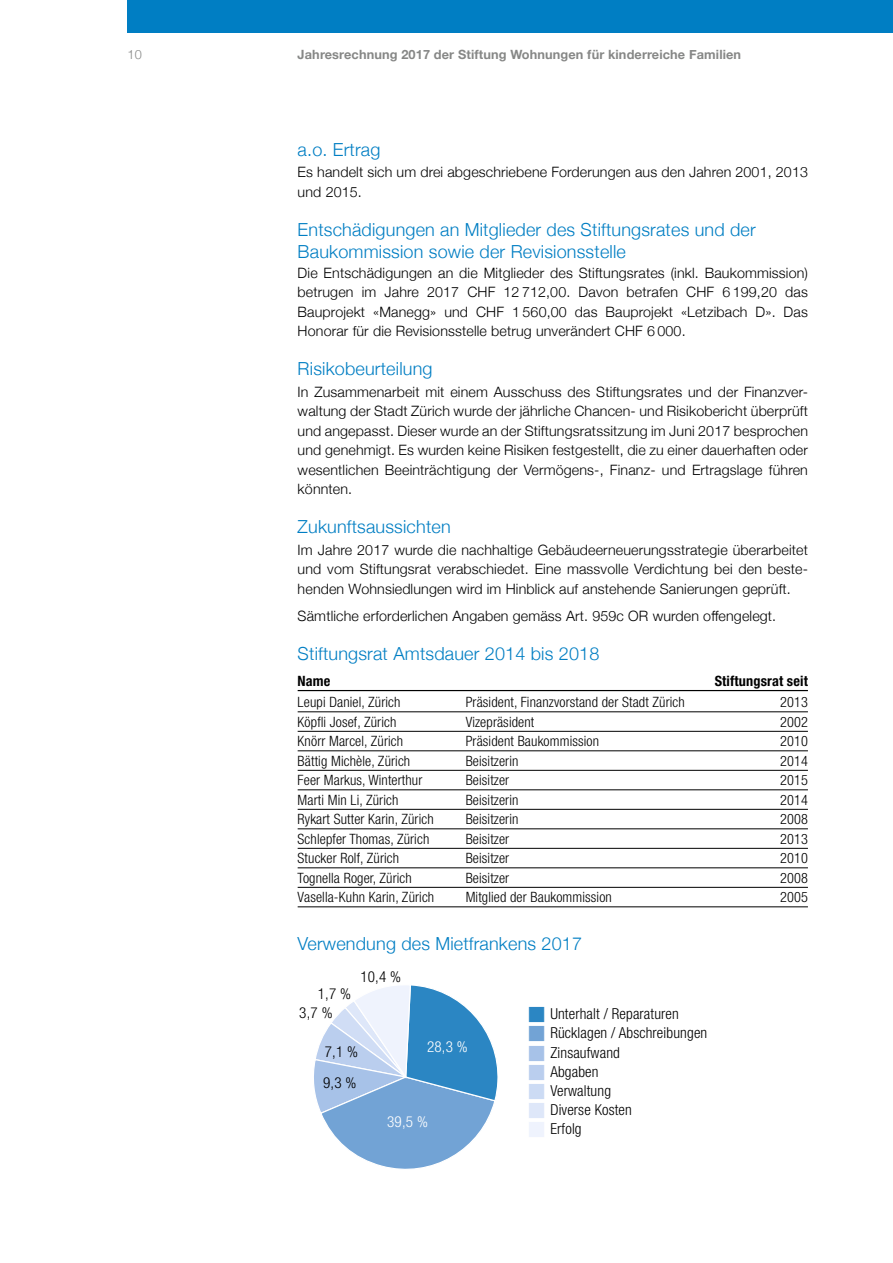
<style>
.page{position:relative;width:893px;height:1263px;background:#fff}
.page>*{position:absolute;margin:0;border:0;box-sizing:border-box;transform-origin:0 0}
.t1{font:300 18px/22.5px "Helvetica Neue";letter-spacing:.01em;color:#007ec3}
.t2{font:300 condensed 15.15px/19.2px "Helvetica Neue LT Std";letter-spacing:.01em;color:#000}
.t3{font:300 condensed 15.15px "Helvetica Neue LT Std";color:#fff}
.t4{font:300 14.25px/19.5px "Helvetica Neue";letter-spacing:.01em;color:#000;text-align:justify}
.t5{font:300 condensed 14.25px "Helvetica Neue LT Std";letter-spacing:.01em;color:#000}
.t6{font:700 condensed 14.25px "Helvetica Neue LT Std";letter-spacing:.01em;color:#000}
.t7{font:700 12.75px "Helvetica Neue";letter-spacing:.01em;color:#868786}
.t8{font:300 12.75px "Helvetica Neue";color:#868786}
</style>
<div class="page">
<div style="left:128px;top:0;width:765px;height:33px;background:#007ec3"></div>
<hr style="left:298px;top:690px;width:510px;height:1px;background:#000">
<hr style="left:298px;top:711px;width:510px;height:1px;background:#000">
<hr style="left:298px;top:731px;width:510px;height:1px;background:#000">
<hr style="left:298px;top:750px;width:510px;height:1px;background:#000">
<hr style="left:298px;top:770px;width:510px;height:1px;background:#000">
<hr style="left:298px;top:789px;width:510px;height:1px;background:#000">
<hr style="left:298px;top:809px;width:510px;height:1px;background:#000">
<hr style="left:298px;top:828px;width:510px;height:1px;background:#000">
<hr style="left:298px;top:848px;width:510px;height:1px;background:#000">
<hr style="left:298px;top:867px;width:510px;height:1px;background:#000">
<hr style="left:298px;top:887px;width:510px;height:1px;background:#000">
<hr style="left:298px;top:906px;width:510px;height:1px;background:#000">
<svg style="left:314px;top:985px;width:184px;height:184px"></svg>
<p class="t8" style="left:128px;top:44px;width:16px">10</p>
<p class="t7" style="left:298px;top:44px;width:445px">Jahresrechnung 2017 der Stiftung Wohnungen für kinderreiche Familien</p>
<p class="t1" style="left:298px;top:137px;width:84px">a.o. Ertrag</p>
<p class="t4" style="left:298px;top:161px;width:512px">Es handelt sich um drei abgeschriebene Forderungen aus den Jahren 2001, 2013 und 2015.</p>
<p class="t1" style="left:298px;top:217px;width:460px">Entschädigungen an Mitglieder des Stiftungsrates und der<br>Baukommission sowie der Revisionsstelle</p>
<p class="t4" style="left:298px;top:262px;width:512px">Die Entschädigungen an die Mitglieder des Stiftungsrates (inkl. Baukommission) betrugen im Jahre 2017 CHF 12 712,00. Davon betrafen CHF 6 199,20 das Bauprojekt «Manegg» und CHF 1 560,00 das Bauprojekt «Letzibach D». Das Honorar für die Revisionsstelle betrug unverändert CHF 6 000.</p>
<p class="t1" style="left:298px;top:356px;width:136px">Risikobeurteilung</p>
<p class="t4" style="left:298px;top:381px;width:512px">In Zusammenarbeit mit einem Ausschuss des Stiftungsrates und der Finanzver&shy;waltung der Stadt Zürich wurde der jährliche Chancen- und Risikobericht überprüft und angepasst. Dieser wurde an der Stiftungsratssitzung im Juni 2017 besprochen und genehmigt. Es wurden keine Risiken festgestellt, die zu einer dauerhaften oder wesentlichen Beeinträchtigung der Vermögens-, Finanz- und Ertragslage führen könnten.</p>
<p class="t1" style="left:298px;top:514px;width:155px">Zukunftsaussichten</p>
<p class="t4" style="left:298px;top:539px;width:512px">Im Jahre 2017 wurde die nachhaltige Gebäudeerneuerungsstrategie überarbeitet und vom Stiftungsrat verabschiedet. Eine massvolle Verdichtung bei den beste&shy;henden Wohnsiedlungen wird im Hinblick auf anstehende Sanierungen geprüft.</p>
<p class="t4" style="left:298px;top:605px;width:480px">Sämtliche erforderlichen Angaben gemäss Art. 959c OR wurden offengelegt.</p>
<p class="t1" style="left:298px;top:641px;width:303px">Stiftungsrat Amtsdauer 2014 bis 2018</p>
<p class="t6" style="left:298px;top:672px;width:34px">Name</p>
<p class="t6" style="left:715px;top:672px;width:95px">Stiftungsrat seit</p>
<p class="t5" style="left:298px;top:694px;width:104px">Leupi Daniel, Zürich</p>
<p class="t5" style="left:466px;top:694px;width:221px">Präsident, Finanzvorstand der Stadt Zürich</p>
<p class="t5" style="left:780px;top:694px;width:29px">2013</p>
<p class="t5" style="left:298px;top:714px;width:100px">Köpfli Josef, Zürich</p>
<p class="t5" style="left:466px;top:714px;width:70px">Vizepräsident</p>
<p class="t5" style="left:780px;top:714px;width:29px">2002</p>
<p class="t5" style="left:298px;top:733px;width:107px">Knörr Marcel, Zürich</p>
<p class="t5" style="left:466px;top:733px;width:135px">Präsident Baukommission</p>
<p class="t5" style="left:780px;top:733px;width:29px">2010</p>
<p class="t5" style="left:298px;top:753px;width:114px">Bättig Michèle, Zürich</p>
<p class="t5" style="left:466px;top:753px;width:54px">Beisitzerin</p>
<p class="t5" style="left:780px;top:753px;width:29px">2014</p>
<p class="t5" style="left:298px;top:772px;width:126px">Feer Markus, Winterthur</p>
<p class="t5" style="left:466px;top:772px;width:45px">Beisitzer</p>
<p class="t5" style="left:780px;top:772px;width:29px">2015</p>
<p class="t5" style="left:298px;top:792px;width:102px">Marti Min Li, Zürich</p>
<p class="t5" style="left:466px;top:792px;width:54px">Beisitzerin</p>
<p class="t5" style="left:780px;top:792px;width:29px">2014</p>
<p class="t5" style="left:298px;top:811px;width:138px">Rykart Sutter Karin, Zürich</p>
<p class="t5" style="left:466px;top:811px;width:54px">Beisitzerin</p>
<p class="t5" style="left:780px;top:811px;width:29px">2008</p>
<p class="t5" style="left:298px;top:831px;width:133px">Schlepfer Thomas, Zürich</p>
<p class="t5" style="left:466px;top:831px;width:45px">Beisitzer</p>
<p class="t5" style="left:780px;top:831px;width:29px">2013</p>
<p class="t5" style="left:298px;top:850px;width:103px">Stucker Rolf, Zürich</p>
<p class="t5" style="left:466px;top:850px;width:45px">Beisitzer</p>
<p class="t5" style="left:780px;top:850px;width:29px">2010</p>
<p class="t5" style="left:298px;top:869px;width:116px">Tognella Roger, Zürich</p>
<p class="t5" style="left:466px;top:869px;width:45px">Beisitzer</p>
<p class="t5" style="left:780px;top:869px;width:29px">2008</p>
<p class="t5" style="left:298px;top:889px;width:138px">Vasella-Kuhn Karin, Zürich</p>
<p class="t5" style="left:466px;top:889px;width:148px">Mitglied der Baukommission</p>
<p class="t5" style="left:780px;top:889px;width:29px">2005</p>
<p class="t1" style="left:298px;top:931px;width:286px">Verwendung des Mietfrankens 2017</p>
<p class="t2" style="left:318px;top:984px;width:35px">1,7 %</p>
<p class="t2" style="left:299px;top:1003px;width:35px">3,7 %</p>
<p class="t2" style="left:360px;top:967px;width:42px">10,4 %</p>
<p class="t2" style="left:325px;top:1042px;width:35px">7,1 %</p>
<p class="t2" style="left:323px;top:1073px;width:35px">9,3 %</p>
<p class="t3" style="left:427px;top:1037px;width:42px">28,3 %</p>
<p class="t3" style="left:387px;top:1113px;width:42px">39,5 %</p>
<p class="t2" style="left:550px;top:1004px;width:158px">Unterhalt / Reparaturen<br>Rücklagen / Abschreibungen<br>Zinsaufwand<br>Abgaben<br>Verwaltung<br>Diverse Kosten<br>Erfolg</p>
</div>
